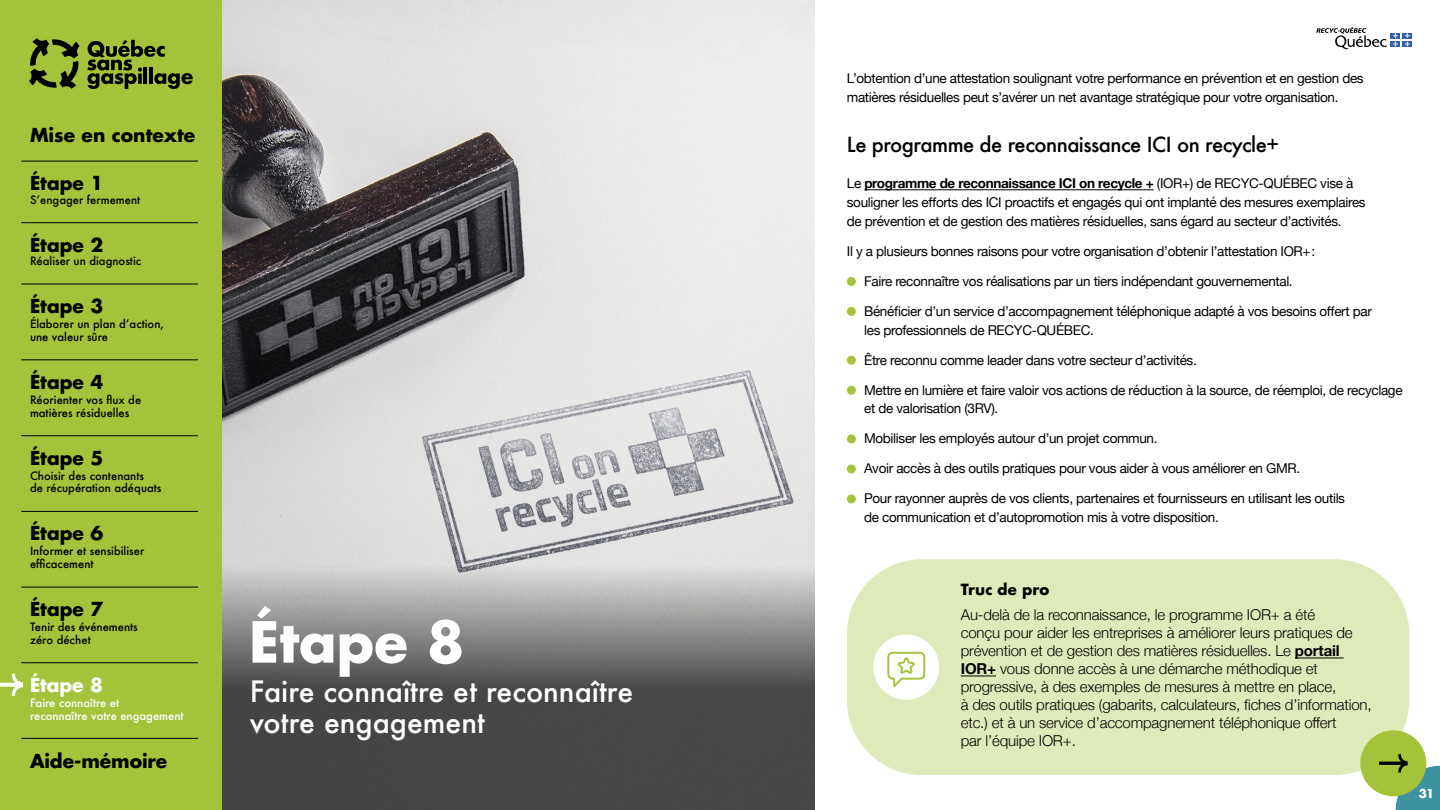
<style>
.page{position:relative;width:1440px;height:810px;background:#fff}
.page>*{position:absolute;margin:0;border:0;box-sizing:border-box;transform-origin:0 0}
.t1{font:700 55.12px "Futura Std";color:#fff}
.t2{font:500 28.65px/30.8px "Futura";color:#fff}
.t3{font:500 20.25px "Futura";letter-spacing:-.025em;color:#000}
.t4{font:700 18.75px "Futura Std";color:#000}
.t5{font:700 18.75px "Futura Std";letter-spacing:-.005em;color:#fff}
.t6{font:300 15px/18px "Helvetica Neue";letter-spacing:-.01em;color:#000}
.t7{font:13.5px/18.8px "Helvetica Neue";letter-spacing:-.025em;color:#000}
.t8{font:700 12px "Futura";color:#fff}
.t9{font:500 11.25px/12.8px "Futura";color:#000}
.t10{font:500 11.25px/12.8px "Futura";color:#fff}
.s1{font-weight:700}
.s2{font-family:"Futura";font-weight:700}
</style>
<div class="page">
<div style="left:1391px;top:33px;width:9px;height:5px;background:#335fa8"></div>
<div style="left:1403px;top:33px;width:9px;height:5px;background:#335fa8"></div>
<div style="left:1391px;top:41px;width:9px;height:6px;background:#335fa8"></div>
<svg style="left:1393px;top:33px;width:5px;height:14px"></svg>
<div style="left:1403px;top:41px;width:9px;height:6px;background:#335fa8"></div>
<svg style="left:1405px;top:33px;width:5px;height:14px"></svg>
<svg style="left:1316px;top:27px;width:71px;height:22px"></svg>
<img style="left:222px;top:0;width:593px;height:526px">
<svg style="left:222px;top:526px;width:593px;height:284px;background:#7a7a79"></svg>
<hr style="left:864px;top:189px;width:290px;height:1px;background:#000">
<div style="left:847px;top:277px;width:9px;height:9px;background:#a5c33a;border-radius:50%"></div>
<div style="left:847px;top:307px;width:9px;height:9px;background:#a5c33a;border-radius:50%"></div>
<div style="left:847px;top:356px;width:9px;height:9px;background:#a5c33a;border-radius:50%"></div>
<div style="left:847px;top:386px;width:9px;height:9px;background:#a5c33a;border-radius:50%"></div>
<div style="left:847px;top:434px;width:9px;height:9px;background:#a5c33a;border-radius:50%"></div>
<div style="left:847px;top:464px;width:9px;height:9px;background:#a5c33a;border-radius:50%"></div>
<div style="left:847px;top:494px;width:9px;height:9px;background:#a5c33a;border-radius:50%"></div>
<div style="left:847px;top:559px;width:562px;height:216px;background:#dfeaba;border-radius:75px"></div>
<hr style="left:1295px;top:658px;width:49px;height:1px;background:#000">
<hr style="left:961px;top:676px;width:35px;height:1px;background:#000">
<div style="left:873px;top:635px;width:66px;height:65px;background:#fff;border-radius:50%"></div>
<svg style="left:887px;top:651px;width:39px;height:37px"></svg>
<div style="left:0;top:0;width:222px;height:810px;background:#a5c33a"></div>
<svg style="left:87px;top:40px;width:106px;height:49px"></svg>
<svg style="left:29px;top:38px;width:51px;height:51px"></svg>
<svg style="left:0;top:674px;width:23px;height:22px"></svg>
<hr style="left:21px;top:161px;width:177px;height:1px;background:#000">
<hr style="left:21px;top:284px;width:177px;height:1px;background:#000">
<hr style="left:21px;top:435px;width:177px;height:1px;background:#000">
<hr style="left:21px;top:587px;width:177px;height:1px;background:#000">
<hr style="left:21px;top:662px;width:177px;height:1px;background:#000">
<hr style="left:21px;top:222px;width:177px;height:1px;background:#000">
<hr style="left:21px;top:359px;width:177px;height:1px;background:#000">
<hr style="left:21px;top:511px;width:177px;height:1px;background:#000">
<hr style="left:21px;top:738px;width:177px;height:1px;background:#000">
<div style="left:1360px;top:730px;width:66px;height:66px;background:#a5c33a;border-radius:50%"></div>
<svg style="left:1379px;top:754px;width:61px;height:56px"></svg>
<h3 class="t4" style="left:30px;top:123px;width:167px">Mise en contexte</h3>
<h3 class="t4" style="left:30px;top:171px;width:75px">Étape 1</h3>
<p class="t9" style="left:30px;top:193px;width:112px">S’engager fermement</p>
<h3 class="t4" style="left:30px;top:232px;width:75px">Étape 2</h3>
<p class="t9" style="left:30px;top:254px;width:113px">Réaliser un diagnostic</p>
<h3 class="t4" style="left:30px;top:294px;width:75px">Étape 3</h3>
<p class="t9" style="left:30px;top:317px;width:135px">Élaborer un plan d’action, une valeur sûre</p>
<h3 class="t4" style="left:30px;top:369px;width:75px">Étape 4</h3>
<p class="t9" style="left:30px;top:393px;width:113px">Réorienter vos flux de matières résiduelles</p>
<h3 class="t4" style="left:30px;top:445px;width:75px">Étape 5</h3>
<p class="t9" style="left:30px;top:469px;width:133px">Choisir des contenants<br>de récupération adéquats</p>
<h3 class="t4" style="left:30px;top:521px;width:75px">Étape 6</h3>
<p class="t9" style="left:30px;top:545px;width:116px">Informer et sensibiliser efficacement</p>
<h3 class="t4" style="left:30px;top:597px;width:75px">Étape 7</h3>
<p class="t9" style="left:30px;top:620px;width:109px">Tenir des événements zéro déchet</p>
<h3 class="t5" style="left:30px;top:672px;width:75px">Étape 8</h3>
<p class="t10" style="left:30px;top:696px;width:155px">Faire connaître et<br>reconnaître votre engagement</p>
<h3 class="t4" style="left:30px;top:748px;width:139px">Aide-mémoire</h3>
<p class="t1" style="left:249px;top:605px;width:217px">Étape 8</p>
<p class="t2" style="left:250px;top:676px;width:385px">Faire connaître et reconnaître votre engagement</p>
<p class="t7" style="left:847px;top:70px;width:518px">L’obtention d’une attestation soulignant votre performance en prévention et en gestion des matières résiduelles peut s’avérer un net avantage stratégique pour votre organisation.</p>
<p class="t3" style="left:847px;top:131px;width:433px">Le programme de reconnaissance ICI on recycle+</p>
<p class="t7" style="left:847px;top:175px;width:520px">Le <span class="s1">programme de reconnaissance ICI on recycle +</span> (IOR+) de RECYC-QUÉBEC vise à souligner les efforts des ICI proactifs et engagés qui ont implanté des mesures exemplaires de prévention et de gestion des matières résiduelles, sans égard au secteur d’activités.</p>
<p class="t7" style="left:847px;top:243px;width:470px">Il y a plusieurs bonnes raisons pour votre organisation d’obtenir l’attestation IOR+ :</p>
<p class="t7" style="left:864px;top:273px;width:430px">Faire reconnaître vos réalisations par un tiers indépendant gouvernemental.</p>
<p class="t7" style="left:864px;top:303px;width:509px">Bénéficier d’un service d’accompagnement téléphonique adapté à vos besoins offert par les professionnels de RECYC-QUÉBEC.</p>
<p class="t7" style="left:864px;top:351px;width:334px">Être reconnu comme leader dans votre secteur d’activités.</p>
<p class="t7" style="left:864px;top:381px;width:540px">Mettre en lumière et faire valoir vos actions de réduction à la source, de réemploi, de recyclage et de valorisation (3RV).</p>
<p class="t7" style="left:864px;top:430px;width:295px">Mobiliser les employés autour d’un projet commun.</p>
<p class="t7" style="left:864px;top:460px;width:438px">Avoir accès à des outils pratiques pour vous aider à vous améliorer en GMR.</p>
<p class="t7" style="left:864px;top:490px;width:482px">Pour rayonner auprès de vos clients, partenaires et fournisseurs en utilisant les outils de communication et d’autopromotion mis à votre disposition.</p>
<p class="t6" style="left:961px;top:576px;width:356px;line-height:25.5px"><span class="s2">Truc de pro<br></span>Au-delà de la reconnaissance, le programme IOR+ a été</p>
<p class="t6" style="left:961px;top:623px;width:412px">conçu pour aider les entreprises à améliorer leurs pratiques de prévention et de gestion des matières résiduelles. Le <span class="s1">portail IOR+</span> vous donne accès à une démarche méthodique et progressive, à des exemples de mesures à mettre en place,<br>à des outils pratiques (gabarits, calculateurs, fiches d’information, etc.) et à un service d’accompagnement téléphonique offert<br>par l’équipe IOR+.</p>
<p class="t8" style="left:1419px;top:785px;width:17px">31</p>
</div>
